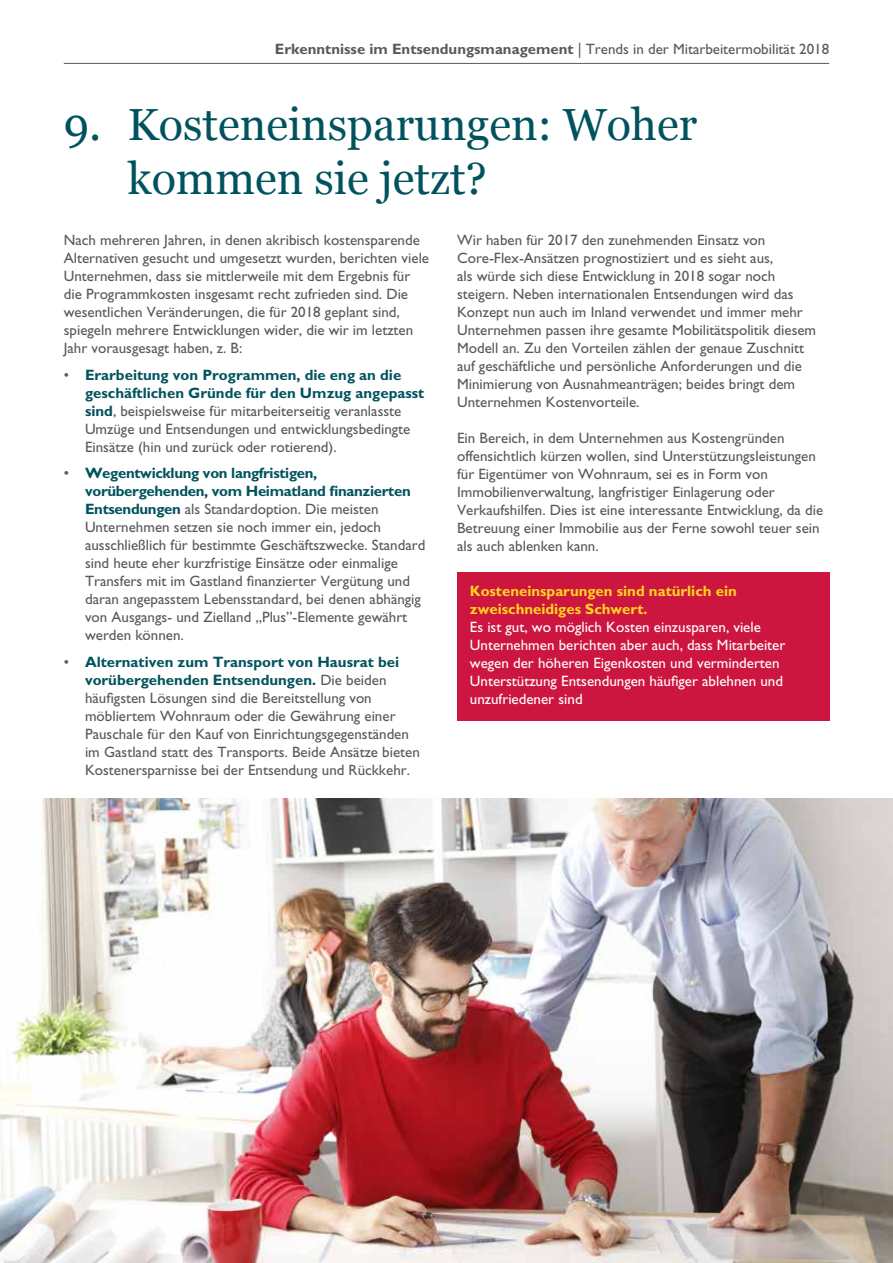
<style>
.page{position:relative;width:893px;height:1263px;background:#fff}
.page>*{position:absolute;margin:0;border:0;box-sizing:border-box;transform-origin:0 0}
.t1{font:45px/54px "Georgia";color:#00535e}
.t2{font:15px/18px "Gill Sans";color:#58595b}
.t3{font:15px/18px "Gill Sans";color:#fff}
.t4{font:700 15px/18px "Gill Sans";color:#ffd420}
.s1{font-weight:700}
.s2{font-weight:700;color:#00535e}
</style>
<div class="page">
<img style="left:0;top:798px;width:893px;height:465px">
<div style="left:457px;top:572px;width:372px;height:149px;background:#cd163f"></div>
<hr style="left:64px;top:63px;width:765px;height:1px;background:#58595b">
<p class="t2" style="left:275px;top:40px;width:556px"><span class="s1">Erkenntnisse im Entsendungsmanagement</span> | Trends in der Mitarbeitermobilität 2018</p>
<h1 class="t1" style="left:128px;top:99px;width:571px;text-indent:-64px">9. Kosteneinsparungen: Woher kommen sie jetzt?</h1>
<p class="t2" style="left:64px;top:231px;width:367px">Nach mehreren Jahren, in denen akribisch kostensparende Alternativen gesucht und umgesetzt wurden, berichten viele Unternehmen, dass sie mittlerweile mit dem Ergebnis für die Programmkosten insgesamt recht zufrieden sind. Die wesentlichen Veränderungen, die für 2018 geplant sind, spiegeln mehrere Entwicklungen wider, die wir im letzten Jahr vorausgesagt haben, z. B:</p>
<p class="t2" style="left:85px;top:366px;width:341px;text-indent:-21px">• <span class="s2">Erarbeitung von Programmen, die eng an die geschäftlichen Gründe für den Umzug angepasst sind</span>, beispielsweise für mitarbeiterseitig veranlasste Umzüge und Entsendungen und entwicklungsbedingte Einsätze (hin und zurück oder rotierend).</p>
<p class="t2" style="left:85px;top:464px;width:342px;text-indent:-21px">• <span class="s2">Wegentwicklung von langfristigen, vorübergehenden, vom Heimatland finanzierten Entsendungen</span> als Standardoption. Die meisten Unternehmen setzen sie noch immer ein, jedoch ausschließlich für bestimmte Geschäftszwecke. Standard sind heute eher kurzfristige Einsätze oder einmalige Transfers mit im Gastland finanzierter Vergütung und daran angepasstem Lebensstandard, bei denen abhängig von Ausgangs- und Zielland „Plus”-Elemente gewährt werden können.</p>
<p class="t2" style="left:85px;top:653px;width:336px;text-indent:-21px">• <span class="s2">Alternativen zum Transport von Hausrat bei vorübergehenden Entsendungen.</span> Die beiden häufigsten Lösungen sind die Bereitstellung von möbliertem Wohnraum oder die Gewährung einer Pauschale für den Kauf von Einrichtungsgegenständen im Gastland statt des Transports. Beide Ansätze bieten Kostenersparnisse bei der Entsendung und Rückkehr.</p>
<p class="t2" style="left:457px;top:231px;width:361px">Wir haben für 2017 den zunehmenden Einsatz von Core-Flex-Ansätzen prognostiziert und es sieht aus,<br>als würde sich diese Entwicklung in 2018 sogar noch steigern. Neben internationalen Entsendungen wird das Konzept nun auch im Inland verwendet und immer mehr Unternehmen passen ihre gesamte Mobilitätspolitik diesem Modell an. Zu den Vorteilen zählen der genaue Zuschnitt auf geschäftliche und persönliche Anforderungen und die Minimierung von Ausnahmeanträgen; beides bringt dem Unternehmen Kostenvorteile.</p>
<p class="t2" style="left:457px;top:429px;width:368px">Ein Bereich, in dem Unternehmen aus Kostengründen offensichtlich kürzen wollen, sind Unterstützungsleistungen für Eigentümer von Wohnraum, sei es in Form von Immobilienverwaltung, langfristiger Einlagerung oder Verkaufshilfen. Dies ist eine interessante Entwicklung, da die Betreuung einer Immobilie aus der Ferne sowohl teuer sein als auch ablenken kann.</p>
<p class="t4" style="left:470px;top:582px;width:268px">Kosteneinsparungen sind natürlich ein zweischneidiges Schwert.</p>
<p class="t3" style="left:470px;top:618px;width:317px">Es ist gut, wo möglich Kosten einzusparen, viele Unternehmen berichten aber auch, dass Mitarbeiter wegen der höheren Eigenkosten und verminderten Unterstützung Entsendungen häufiger ablehnen und unzufriedener sind</p>
</div>
